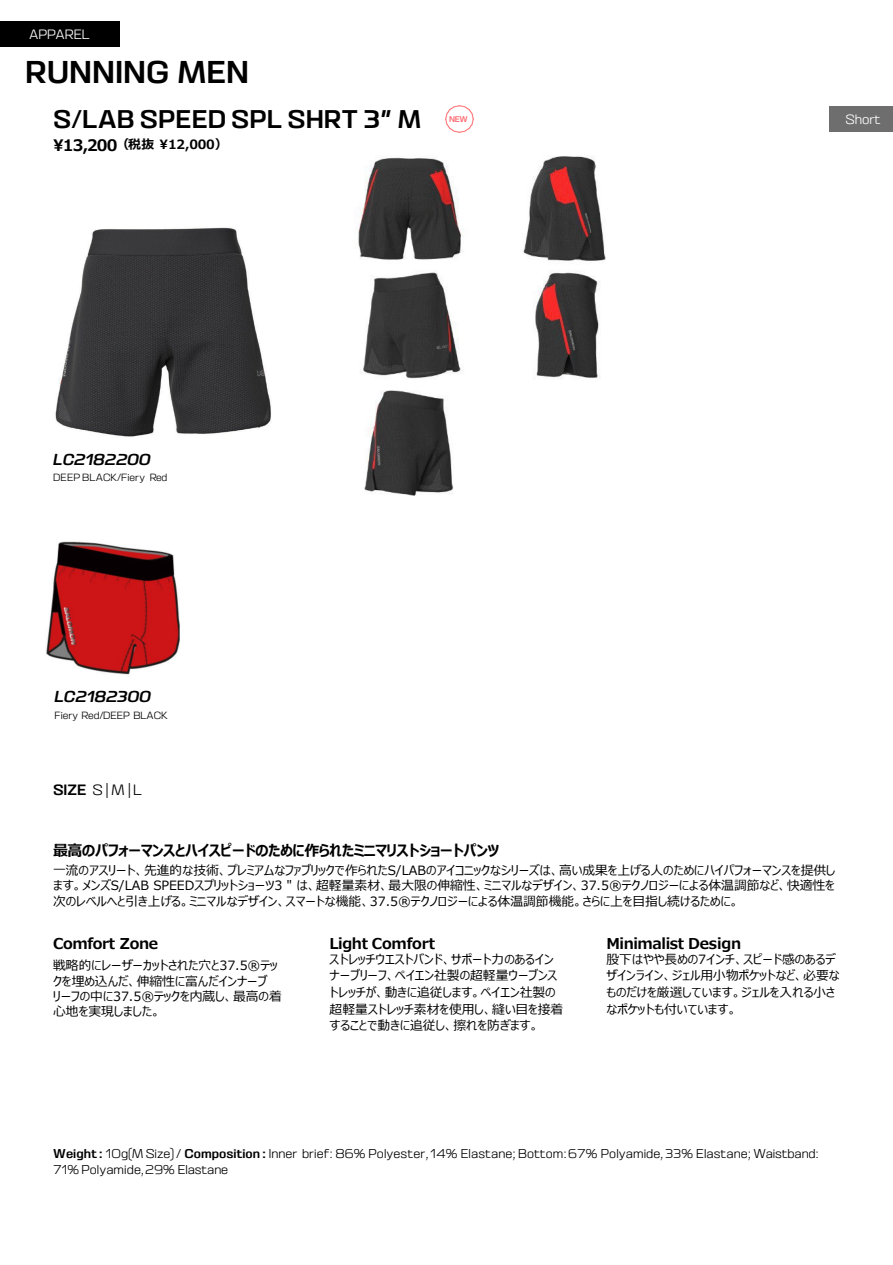
<style>
.page{position:relative;width:893px;height:1265px;background:#fff}
.page>*{position:absolute;margin:0;border:0;box-sizing:border-box;transform-origin:0 0}
.t1{font:31.5px "SALOMON Sans 200 Reg";color:#000}
.t2{font:25.5px "SALOMON Sans 200 Reg";color:#000}
.t3{font:15.9px "SALOMON Sans 200 Reg Slant";letter-spacing:-.01em;color:#000}
.t4{font:700 15px "Meiryo UI";letter-spacing:-.03em;color:#000}
.t5{font:300 15px "SALOMON Sans 200";color:#000}
.t6{font:300 13.5px "SALOMON Sans 200";letter-spacing:-.015em;color:#fff}
.t7{font:12.75px/16.5px "Meiryo UI";color:#000}
.t8{font:300 12.75px "SALOMON Sans 200";color:#000}
.t9{font:700 12.75px "Meiryo UI";letter-spacing:-.015em;color:#000}
.t10{font:300 10.5px "SALOMON Sans 200";letter-spacing:-.005em;color:#000}
.t11{font:8.25px "SALOMON Sans 200 Reg";color:#ff6f76}
.s1{font-size:15.9px}
.s2{font-family:"SALOMON Sans 200 Reg";font-weight:400}
</style>
<div class="page">
<div style="left:0;top:21px;width:119px;height:26px;background:#000"></div>
<div style="left:829px;top:106px;width:63px;height:26px;background:#6f6e6e"></div>
<img style="left:55px;top:227px;width:216px;height:210px">
<img style="left:445px;top:105px;width:28px;height:28px">
<img style="left:357px;top:156px;width:248px;height:339px">
<img style="left:46px;top:541px;width:134px;height:134px">
<p class="t6" style="left:29px;top:26px;width:62px">APPAREL</p>
<p class="t1" style="left:25px;top:54px;width:225px">RUNNING MEN</p>
<p class="t2" style="left:53px;top:105px;width:370px">S/LAB SPEED SPL SHRT 3" M</p>
<p class="t9" style="left:53px;top:136px;width:176px"><span class="s1">¥13,200</span>（税抜 ¥12,000）</p>
<p class="t11" style="left:449px;top:115px;width:20px">NEW</p>
<p class="t6" style="left:845px;top:111px;width:36px">Short</p>
<p class="t3" style="left:53px;top:450px;width:99px">LC2182200</p>
<p class="t10" style="left:53px;top:471px;width:116px">DEEP BLACK/Fiery Red</p>
<p class="t3" style="left:54px;top:687px;width:98px">LC2182300</p>
<p class="t10" style="left:54px;top:709px;width:115px">Fiery Red/DEEP BLACK</p>
<p class="t5" style="left:53px;top:781px;width:91px"><span class="s2">SIZE</span> S|M|L</p>
<p class="t4" style="left:53px;top:840px;width:448px">最高のパフォーマンスとハイスピードのために作られたミニマリストショートパンツ</p>
<p class="t7" style="left:53px;top:863px;width:783px;line-height:15.3px;text-align:justify">一流のアスリート、先進的な技術、プレミアムなファブリックで作られたS/LABのアイコニックなシリーズは、高い成果を上げる人のためにハイパフォーマンスを提供します。メンズS/LAB SPEEDスプリットショーツ3 " は、超軽量素材、最大限の伸縮性、ミニマルなデザイン、37.5®テクノロジーによる体温調節など、快適性を次のレベルへと引き上げる。ミニマルなデザイン、スマートな機能、37.5®テクノロジーによる体温調節機能。さらに上を目指し続けるために。</p>
<p class="t4" style="left:53px;top:932px;width:106px">Comfort Zone</p>
<p class="t7" style="left:53px;top:958px;width:230px;line-height:15.3px">戦略的にレーザーカットされた穴と37.5®テックを埋め込んだ、伸縮性に富んだインナーブ<br>リーフの中に37.5®テックを内蔵し、最高の着心地を実現しました。</p>
<p class="t4" style="left:329px;top:932px;width:107px">Light Comfort</p>
<p class="t7" style="left:329px;top:951px;width:235px">ストレッチウエストバンド、サポート力のあるインナーブリーフ、ペイエン社製の超軽量ウーブンストレッチが、動きに追従します。ペイエン社製の超軽量ストレッチ素材を使用し、縫い目を接着することで動きに追従し、擦れを防ぎます。</p>
<p class="t4" style="left:606px;top:932px;width:136px">Minimalist Design</p>
<p class="t7" style="left:606px;top:951px;width:235px">股下はやや長めの7インチ、スピード感のあるデザインライン、ジェル用小物ポケットなど、必要なものだけを厳選しています。ジェルを入れる小さなポケットも付いています。</p>
<p class="t8" style="left:53px;top:1145px;width:767px"><span class="s2">Weight :</span> 10g(M Size)/ <span class="s2">Composition :</span> Inner brief: 86% Polyester, 14% Elastane; Bottom:67% Polyamide,33% Elastane; Waistband:</p>
<p class="t8" style="left:53px;top:1162px;width:176px">71% Polyamide,29% Elastane</p>
</div>
